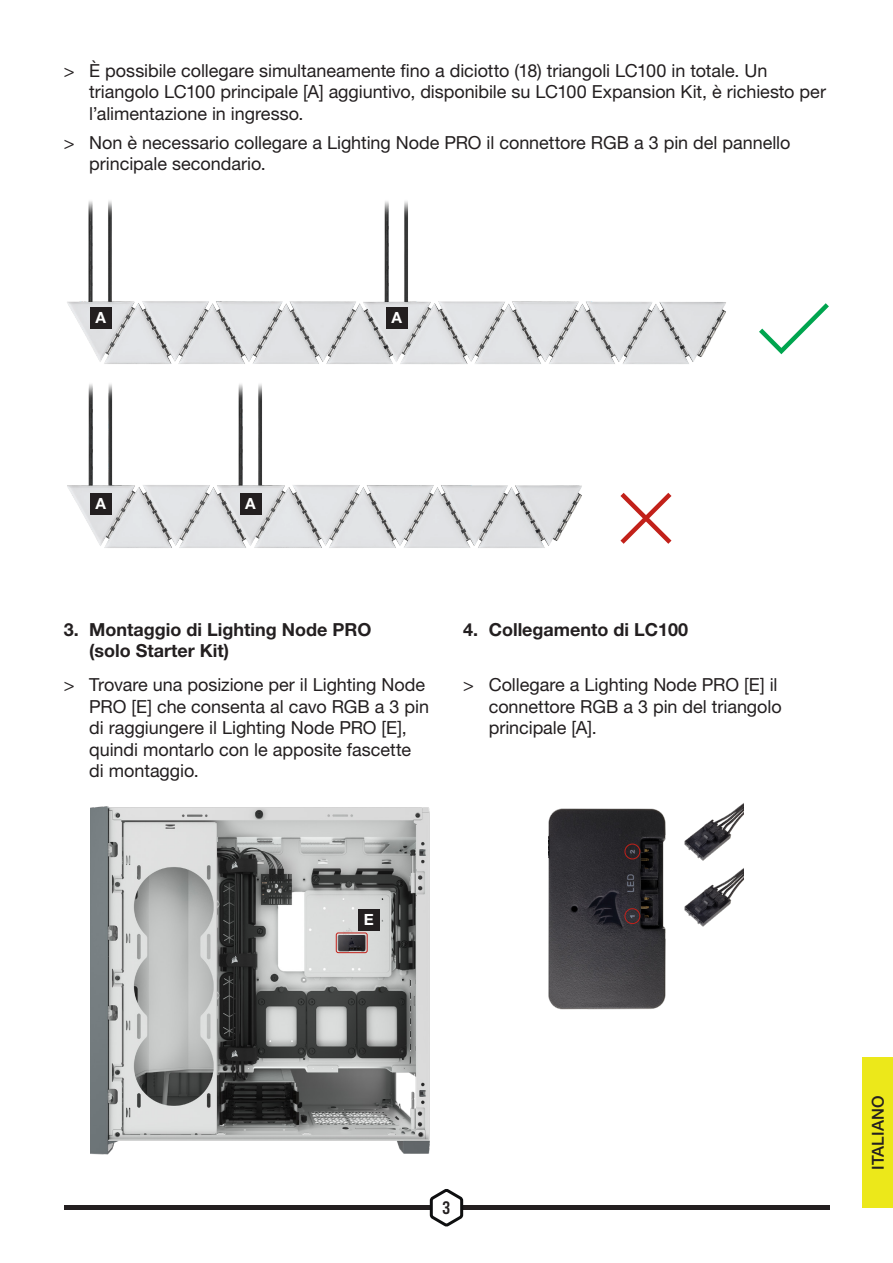
<style>
.page{position:relative;width:893px;height:1263px;background:#fff}
.page>*{position:absolute;margin:0;border:0;box-sizing:border-box;transform-origin:0 0}
.Bullet_Para_Style{font:18px/21.6px "Helvetica Neue LT Pro";letter-spacing:-.005em;color:#231f20}
.t1{font:700 18px/21.6px "Helvetica Neue LT Pro";color:#231f20}
.t2{font:18px "Bebas Neue Pro Sm E Bd";color:#231f20}
.t3{font:500 16.5px "Helvetica Neue LT Pro";letter-spacing:.01em;color:#231f20}
.Bodycopy__S_6pt___L{font:700 15.45px "Helvetica Neue LT Pro";color:#fff}
</style>
<div class="page">
<div style="left:863px;top:1057px;width:30px;height:151px;background:#ece81a"></div>
<div style="left:64px;top:1205px;width:766px;height:5px;background:#231f20"></div>
<svg style="left:429px;top:1189px;width:35px;height:38px"></svg>
<img style="left:91px;top:806px;width:339px;height:349px">
<img style="left:338px;top:935px;width:28px;height:16px">
<div style="left:336px;top:932px;width:32px;height:21px;border:1px solid #c2211a;border-radius:2px"></div>
<img style="left:67px;top:201px;width:659px;height:163px">
<img style="left:67px;top:384px;width:515px;height:164px">
<svg style="left:759px;top:303px;width:70px;height:52px"></svg>
<svg style="left:620px;top:492px;width:52px;height:52px"></svg>
<div style="left:90px;top:307px;width:22px;height:22px;background:#231f20"></div>
<div style="left:386px;top:307px;width:22px;height:22px;background:#231f20"></div>
<div style="left:240px;top:493px;width:21px;height:22px;background:#231f20"></div>
<div style="left:90px;top:493px;width:22px;height:22px;background:#231f20"></div>
<div style="left:358px;top:909px;width:22px;height:22px;background:#231f20"></div>
<img style="left:549px;top:808px;width:117px;height:202px">
<img style="left:684px;top:803px;width:59px;height:124px">
<div style="left:625px;top:844px;width:15px;height:15px;border:1px solid #c2211a;border-radius:50%"></div>
<div style="left:625px;top:908px;width:15px;height:16px;border:1px solid #c2211a;border-radius:50%"></div>
<p class="Bullet_Para_Style" style="left:89px;top:59px;width:738px;text-indent:-26px">&gt; È possibile collegare simultaneamente fino a diciotto (18) triangoli LC100 in totale. Un triangolo LC100 principale [A] aggiuntivo, disponibile su LC100 Expansion Kit, è richiesto per l’alimentazione in ingresso.</p>
<p class="Bullet_Para_Style" style="left:89px;top:131px;width:703px;text-indent:-26px">&gt; Non è necessario collegare a Lighting Node PRO il connettore RGB a 3 pin del pannello principale secondario.</p>
<p class="Bodycopy__S_6pt___L" style="left:95px;top:308px;width:12px">A</p>
<p class="Bodycopy__S_6pt___L" style="left:391px;top:308px;width:12px">A</p>
<p class="Bodycopy__S_6pt___L" style="left:95px;top:494px;width:12px">A</p>
<p class="Bodycopy__S_6pt___L" style="left:245px;top:494px;width:12px">A</p>
<p class="t1" style="left:89px;top:618px;width:284px;text-indent:-26px">3. Montaggio di Lighting Node PRO (solo Starter Kit)</p>
<p class="Bullet_Para_Style" style="left:89px;top:673px;width:341px;text-indent:-26px">&gt; Trovare una posizione per il Lighting Node PRO [E] che consenta al cavo RGB a 3 pin di raggiungere il Lighting Node PRO [E], quindi montarlo con le apposite fascette di montaggio.</p>
<p class="t1" style="left:463px;top:618px;width:227px">4. Collegamento di LC100</p>
<p class="Bullet_Para_Style" style="left:489px;top:673px;width:295px;text-indent:-26px">&gt; Collegare a Lighting Node PRO [E] il connettore RGB a 3 pin del triangolo principale [A].</p>
<p class="Bodycopy__S_6pt___L" style="left:364px;top:910px;width:12px">E</p>
<p class="t2" style="left:443px;top:1197px;width:9px">3</p>
<p class="t3" style="left:868px;top:1170px;width:76px;rotate:-90deg">ITALIANO</p>
</div>
